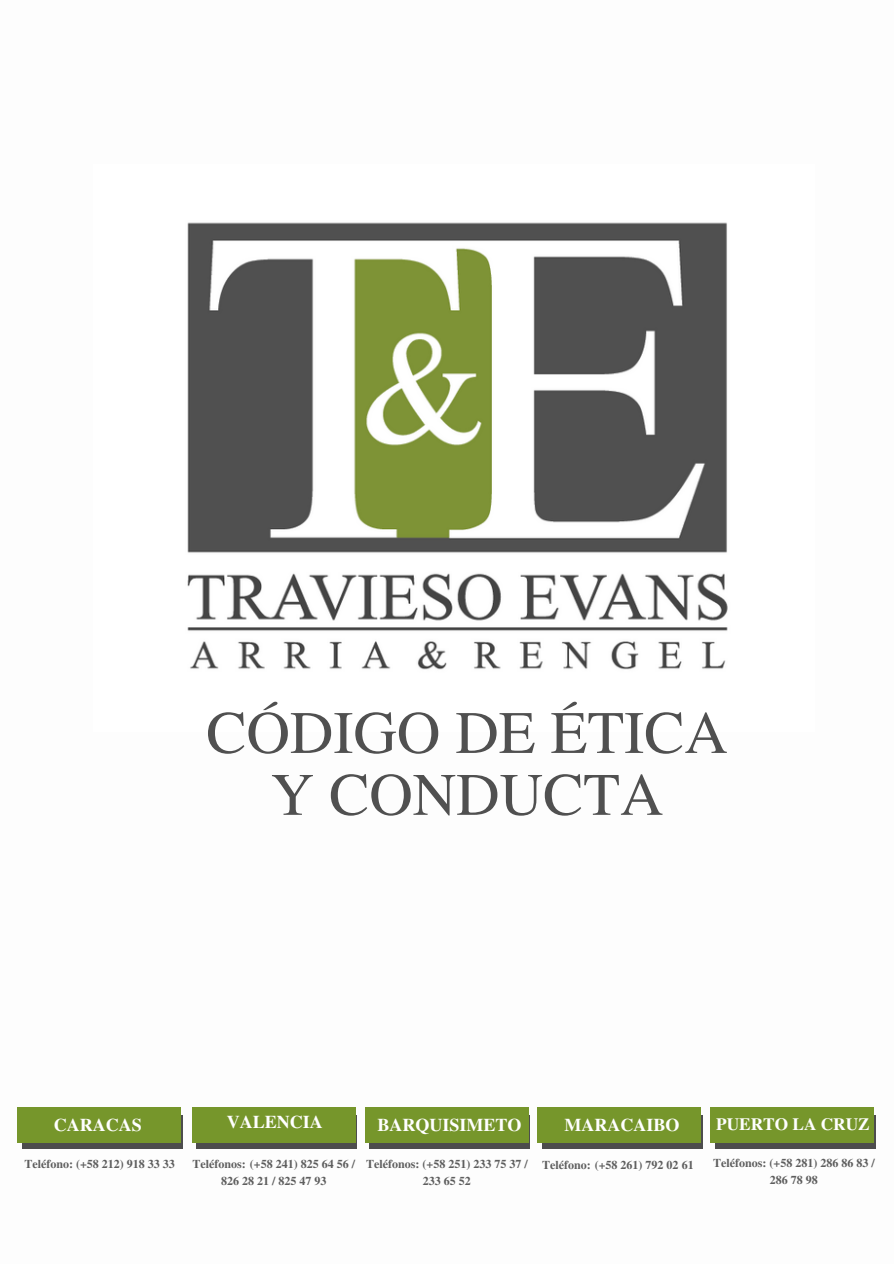
<style>
.page{position:relative;width:894px;height:1264px;background:#fff}
.page>*{position:absolute;margin:0;border:0;box-sizing:border-box;transform-origin:0 0}
.t1{font:60.15px/61.8px "Te X Gyre Termes";color:#505050;text-align:center}
.t2{font:700 18px "Te X Gyre Termes";color:#fff}
.t3{font:700 17.25px "Te X Gyre Termes";color:#fff}
.t4{font:700 12px/17px "Te X Gyre Termes";color:#5e5e5e;text-align:center}
</style>
<div class="page">
<img style="left:187px;top:222px;width:541px;height:448px">
<svg style="left:22px;top:1115px;width:161px;height:33px"></svg>
<div style="left:18px;top:1106px;width:163px;height:36px;background:#76962b"></div>
<svg style="left:714px;top:1114px;width:161px;height:34px"></svg>
<div style="left:710px;top:1106px;width:163px;height:36px;background:#76962b"></div>
<svg style="left:541px;top:1114px;width:161px;height:34px"></svg>
<div style="left:537px;top:1106px;width:163px;height:36px;background:#76962b"></div>
<svg style="left:196px;top:1114px;width:161px;height:34px"></svg>
<div style="left:192px;top:1106px;width:163px;height:36px;background:#76962b"></div>
<svg style="left:369px;top:1114px;width:161px;height:34px"></svg>
<div style="left:365px;top:1106px;width:163px;height:36px;background:#76962b"></div>
<h1 class="t1" style="left:206px;top:698px;width:523px">CÓDIGO DE ÉTICA<br>Y CONDUCTA</h1>
<h2 class="t2" style="left:54px;top:1110px;width:89px">CARACAS</h2>
<p class="t2" style="left:227px;top:1108px;width:97px">VALENCIA</p>
<h2 class="t2" style="left:377px;top:1110px;width:146px">BARQUISIMETO</h2>
<h2 class="t2" style="left:564px;top:1110px;width:116px">MARACAIBO</h2>
<h2 class="t3" style="left:716px;top:1111px;width:155px">PUERTO LA CRUZ</h2>
<h2 class="t4" style="left:24px;top:1154px;width:152px">Teléfono: (+58 212) 918 33 33</h2>
<p class="t4" style="left:192px;top:1154px;width:164px">Teléfonos: (+58 241) 825 64 56 /<br>826 28 21 / 825 47 93</p>
<p class="t4" style="left:366px;top:1154px;width:163px">Teléfonos: (+58 251) 233 75 37 /<br>233 65 52</p>
<p class="t4" style="left:542px;top:1156px;width:153px">Teléfono: (+58 261) 792 02 61</p>
<p class="t4" style="left:713px;top:1153px;width:163px">Teléfonos: (+58 281) 286 86 83 /<br>286 78 98</p>
</div>
